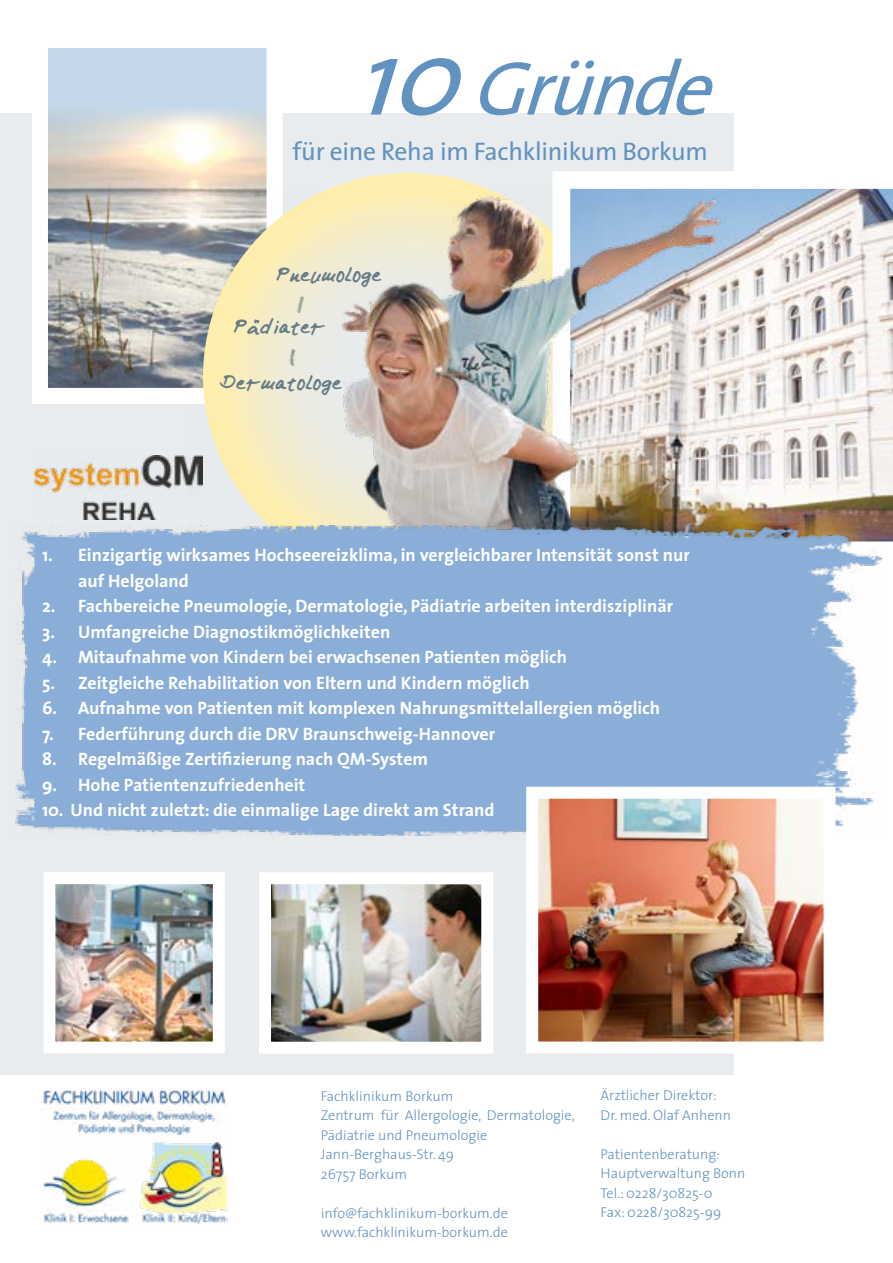
<style>
.page{position:relative;width:893px;height:1263px;background:#fff}
.page>*{position:absolute;margin:0;border:0;box-sizing:border-box;transform-origin:0 0}
.grafiken{font:italic 76.5px "The Sans";color:#6292c0}
.t1{font:27px "Ingo Font 1";color:#667b85}
.grafiken-2{font:25.5px "The Sans";letter-spacing:-.01em;color:#6292c0}
.t2{font:700 18px/25.5px "The Sans";color:#fff}
.fliesstext{font:300 14.25px/19.5px "The Sans";color:#6292c0}
.s1{font-size:108px}
</style>
<div class="page">
<div style="left:0;top:114px;width:733px;height:961px;background:#e9ecee"></div>
<div style="left:40px;top:40px;width:235px;height:356px;background:#c4d8ea"></div>
<img style="left:49px;top:109px;width:217px;height:278px">
<div style="left:32px;top:32px;width:251px;height:372px;border:16px solid #fff"></div>
<svg style="left:553px;top:171px;width:340px;height:388px"></svg>
<img style="left:186px;top:191px;width:550px;height:334px">
<img style="left:16px;top:525px;width:865px;height:311px">
<img style="left:34px;top:455px;width:168px;height:64px">
<img style="left:274px;top:290px;width:46px;height:27px">
<img style="left:282px;top:347px;width:21px;height:21px">
<img style="left:56px;top:885px;width:156px;height:155px">
<div style="left:43px;top:872px;width:182px;height:181px;border:12px solid #fff"></div>
<img style="left:272px;top:885px;width:208px;height:156px">
<div style="left:259px;top:872px;width:234px;height:182px;border:12px solid #fff"></div>
<img style="left:539px;top:800px;width:284px;height:240px">
<div style="left:526px;top:787px;width:310px;height:266px;border:12px solid #fff"></div>
<img style="left:43px;top:1089px;width:184px;height:135px">
<p class="grafiken" style="left:354px;top:25px;width:393px"><span class="s1">10</span>Gründe</p>
<p class="grafiken-2" style="left:293px;top:131px;width:417px">für eine Reha im Fachklinikum Borkum</p>
<p class="t1" style="left:276px;top:262px;width:107px">Pneumologe</p>
<p class="t1" style="left:234px;top:315px;width:93px">Pädiater</p>
<p class="t1" style="left:220px;top:370px;width:124px">Dermatologe</p>
<p class="t2" style="left:78px;top:542px;width:613px;text-indent:-36px">1. Einzigartig wirksames Hochseereizklima, in vergleichbarer Intensität sonst nur auf Helgoland</p>
<p class="t2" style="left:42px;top:593px;width:633px">2. Fachbereiche Pneumologie, Dermatologie, Pädiatrie arbeiten interdisziplinär</p>
<p class="t2" style="left:42px;top:619px;width:350px">3. Umfangreiche Diagnostikmöglichkeiten</p>
<p class="t2" style="left:42px;top:644px;width:527px">4. Mitaufnahme von Kindern bei erwachsenen Patienten möglich</p>
<p class="t2" style="left:42px;top:670px;width:489px">5. Zeitgleiche Rehabilitation von Eltern und Kindern möglich</p>
<p class="t2" style="left:42px;top:695px;width:620px">6. Aufnahme von Patienten mit komplexen Nahrungsmittelallergien möglich</p>
<p class="t2" style="left:42px;top:721px;width:455px">7. Federführung durch die DRV Braunschweig-Hannover</p>
<p class="t2" style="left:42px;top:746px;width:388px">8. Regelmäßige Zertifizierung nach QM-System</p>
<p class="t2" style="left:42px;top:772px;width:265px">9. Hohe Patientenzufriedenheit</p>
<p class="t2" style="left:42px;top:797px;width:454px">10. Und nicht zuletzt: die einmalige Lage direkt am Strand</p>
<p class="fliesstext" style="left:321px;top:1086px;width:134px">Fachklinikum Borkum</p>
<p class="fliesstext" style="left:321px;top:1105px;width:255px">Zentrum für Allergologie, Dermatologie,<br>Pädiatrie und Pneumologie</p>
<p class="fliesstext" style="left:321px;top:1144px;width:135px">Jann-Berghaus-Str. 49</p>
<p class="fliesstext" style="left:321px;top:1164px;width:88px">26757 Borkum</p>
<p class="fliesstext" style="left:321px;top:1203px;width:189px">info@fachklinikum-borkum.de</p>
<p class="fliesstext" style="left:321px;top:1222px;width:188px">www.fachklinikum-borkum.de</p>
<p class="fliesstext" style="left:601px;top:1085px;width:117px">Ärztlicher Direktor:</p>
<p class="fliesstext" style="left:601px;top:1105px;width:132px">Dr. med. Olaf Anhenn</p>
<p class="fliesstext" style="left:601px;top:1144px;width:121px">Patientenberatung:</p>
<p class="fliesstext" style="left:601px;top:1163px;width:146px">Hauptverwaltung Bonn</p>
<p class="fliesstext" style="left:601px;top:1183px;width:114px">Tel.: 0228/30825-0</p>
<p class="fliesstext" style="left:601px;top:1202px;width:122px">Fax: 0228/30825-99</p>
</div>
